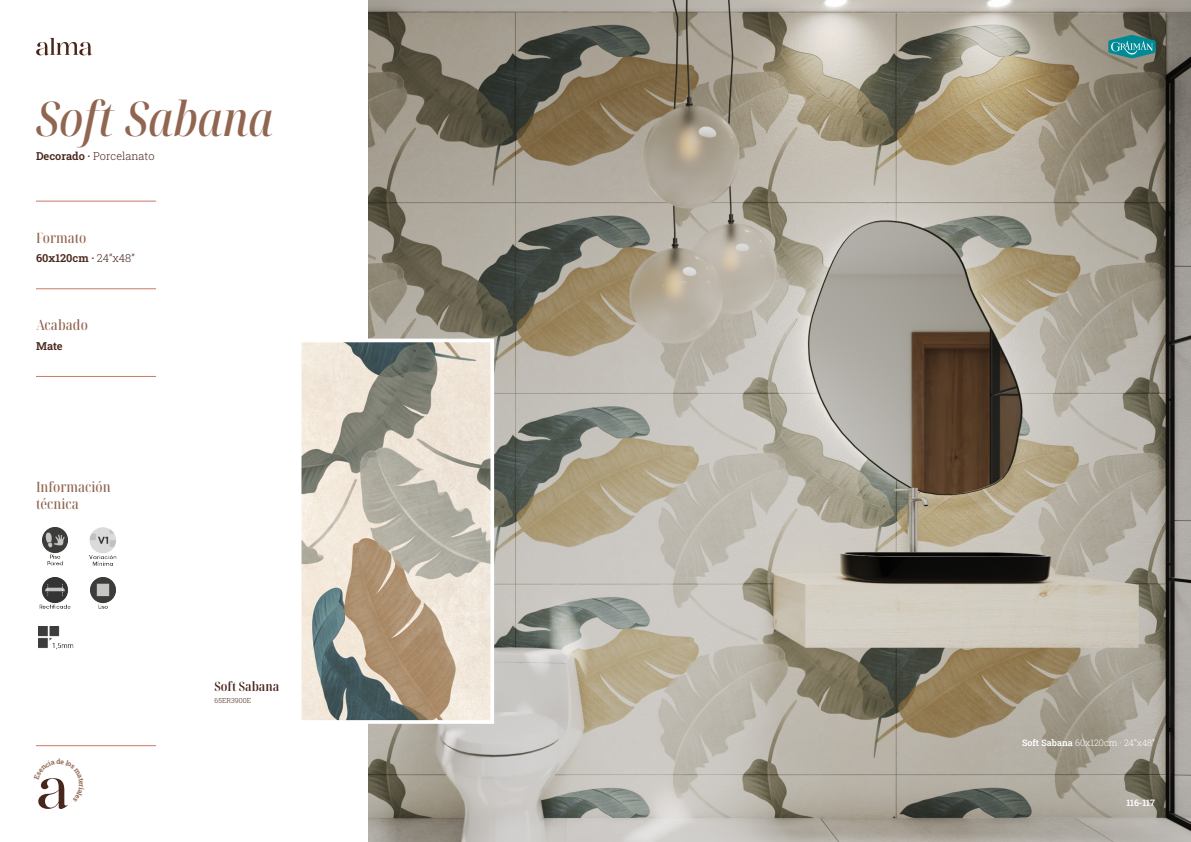
<style>
.page{position:relative;width:1191px;height:842px;background:#fff}
.page>*{position:absolute;margin:0;border:0;box-sizing:border-box;transform-origin:0 0}
.t1{font:italic 500 47.9px "Noto Serif Display Condensed";color:#916651}
.t2{font:500 14.2px/17px "Noto Serif Display Condensed";color:#916651}
.t3{font:600 12.9px "Noto Serif Display Condensed";color:#49261c}
.t4{font:600 11px "Roboto Slab";color:#49261c}
.t5{font:300 11px "Roboto Slab";color:#49261c}
.t6{font:300 9px "Roboto Slab";color:#fff}
.t7{font:600 9px "Roboto Slab";letter-spacing:-.01em;color:#fff}
.t8{font:300 7px "Roboto Slab";color:#49261c}
.s1{font-weight:600}
.s2{font-weight:300}
</style>
<div class="page">
<hr style="left:36px;top:745px;width:120px;height:1px;background:#c77b62">
<hr style="left:36px;top:201px;width:120px;height:1px;background:#c77b62">
<hr style="left:36px;top:289px;width:120px;height:1px;background:#c77b62">
<hr style="left:36px;top:376px;width:120px;height:1px;background:#c77b62">
<img style="left:89px;top:527px;width:27px;height:39px">
<img style="left:39px;top:577px;width:32px;height:32px">
<img style="left:39px;top:627px;width:35px;height:22px">
<img style="left:90px;top:577px;width:26px;height:32px">
<img style="left:368px;top:0;width:823px;height:842px">
<img style="left:42px;top:527px;width:26px;height:39px">
<img style="left:303px;top:344px;width:186px;height:375px">
<div style="left:298px;top:339px;width:196px;height:385px;border:4px solid #fff"></div>
<svg style="left:1108px;top:35px;width:47px;height:23px"></svg>
<svg style="left:36px;top:38px;width:56px;height:17px"></svg>
<svg style="left:38px;top:778px;width:30px;height:31px"></svg>
<h1 class="t1" style="left:36px;top:84px;width:239px">Soft Sabana</h1>
<p class="t5" style="left:36px;top:149px;width:120px"><span class="s1">Decorado ·</span> Porcelanato</p>
<p class="t2" style="left:36px;top:229px;width:52px">Formato</p>
<p class="t4" style="left:36px;top:251px;width:100px">60x120cm · <span class="s2">24”x48”</span></p>
<p class="t2" style="left:36px;top:316px;width:53px">Acabado</p>
<p class="t4" style="left:36px;top:339px;width:28px">Mate</p>
<p class="t2" style="left:36px;top:478px;width:76px">Información técnica</p>
<p class="t3" style="left:214px;top:677px;width:66px">Soft Sabana</p>
<p class="t8" style="left:214px;top:695px;width:38px">65ER3900E</p>
<p class="t6" style="left:1022px;top:736px;width:134px"><span class="s1">Soft Sabana</span> 60x120cm · 24”x48”</p>
<p class="t7" style="left:1126px;top:796px;width:30px">116-117</p>
</div>
